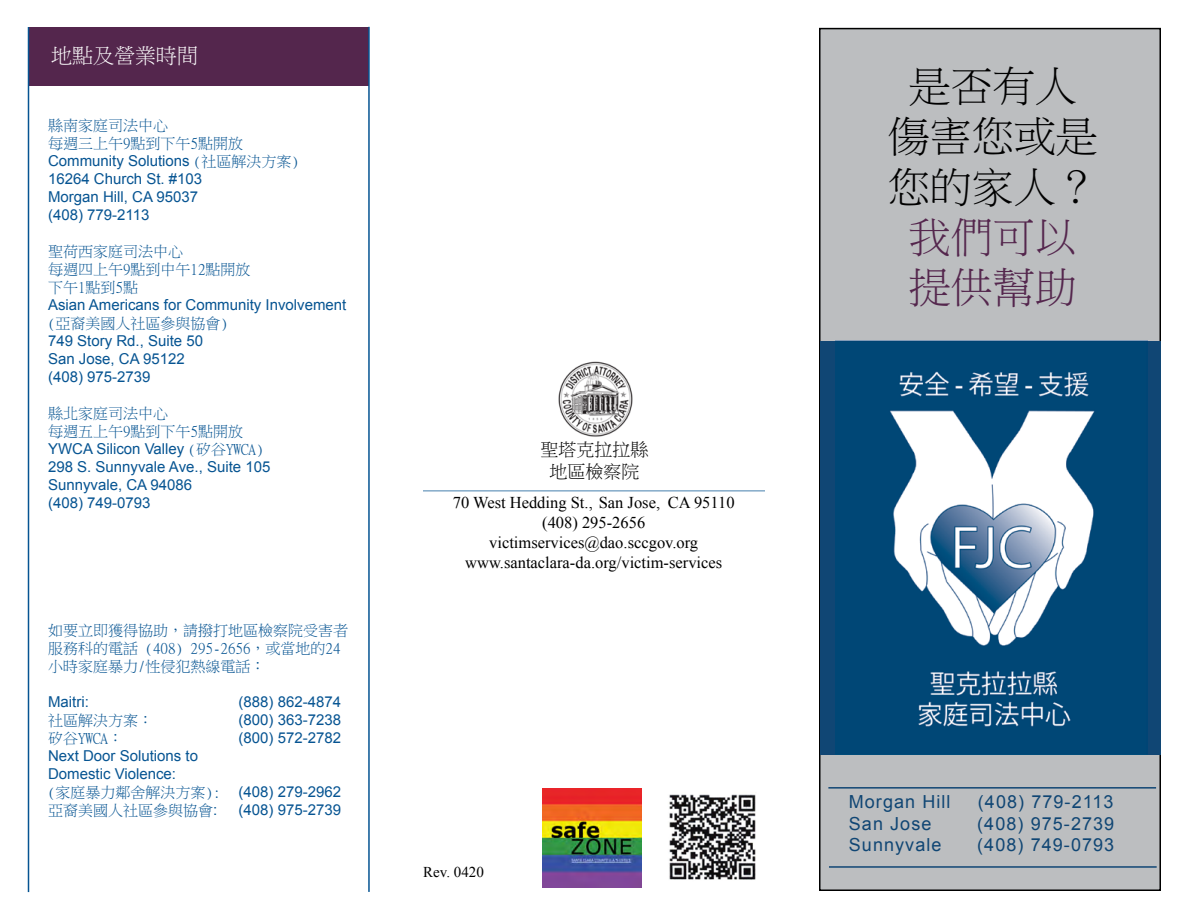
<style>
.page{position:relative;width:1188px;height:918px;background:#fff}
.page>*{position:absolute;margin:0;border:0;box-sizing:border-box;transform-origin:0 0}
.t1{font:42px/50.4px "Ming Li U";color:#000;text-align:center}
.t2{font:42px/50.4px "Ming Li U";color:#54264d}
.t3{font:21px "Ming Li U";color:#fff}
.t4{font:18px "Arial";letter-spacing:.06em;color:#104674}
.t5{font:18px/21.6px "Ming Li U";color:#000;text-align:center}
.t6{font:16.5px/19.8px "Times New Roman";color:#000;text-align:center}
.t7{font:15px/18px "Arial";color:#065492}
.t8{font:15px/18px "Ming Li U";color:#065492}
.t9{font:15px "Times New Roman";color:#000}
.s1{font-family:"Ming Li U"}
.s2{font-family:"Arial"}
</style>
<div class="page">
<div style="left:820px;top:29px;width:340px;height:861px;background:#bcbec0"></div>
<div style="left:821px;top:341px;width:340px;height:413px;background:#104674"></div>
<img style="left:836px;top:341px;width:312px;height:413px">
<div style="left:28px;top:27px;width:341px;height:58px;background:#54264d"></div>
<hr style="left:423px;top:490px;width:342px;height:2px;background:#83aac8">
<hr style="left:828px;top:787px;width:328px;height:2px;background:#104674">
<hr style="left:829px;top:866px;width:328px;height:2px;background:#104674">
<img style="left:558px;top:361px;width:75px;height:76px">
<img style="left:669px;top:794px;width:87px;height:86px">
<hr style="left:28px;top:27px;width:1px;height:865px;background:#065492">
<hr style="left:368px;top:27px;width:2px;height:865px;background:#065492">
<img style="left:543px;top:789px;width:99px;height:98px">
<h2 class="t3" style="left:51px;top:45px;width:148px">地點及營業時間</h2>
<p class="t8" style="left:48px;top:116px;width:196px">縣南家庭司法中心<br>每週三上午9點到下午5點開放</p>
<p class="t7" style="left:48px;top:152px;width:252px">Community Solutions <span class="s1">(社區解決方案)<br></span>16264 Church St. #103<br>Morgan Hill, CA 95037<br>(408) 779-2113</p>
<p class="t8" style="left:48px;top:242px;width:204px">聖荷西家庭司法中心<br>每週四上午9點到中午12點開放下午1點到5點</p>
<p class="t7" style="left:48px;top:296px;width:300px">Asian Americans for Community Involvement</p>
<p class="t8" style="left:48px;top:314px;width:181px">(亞裔美國人社區參與協會)</p>
<p class="t7" style="left:48px;top:332px;width:157px">749 Story Rd., Suite 50<br>San Jose, CA 95122 (408) 975-2739</p>
<p class="t8" style="left:48px;top:404px;width:196px">縣北家庭司法中心<br>每週五上午9點到下午5點開放</p>
<p class="t7" style="left:48px;top:440px;width:224px">YWCA Silicon Valley <span class="s1">(矽谷YWCA)<br></span>298 S. Sunnyvale Ave., Suite 105<br>Sunnyvale, CA 94086<br>(408) 749-0793</p>
<p class="t8" style="left:48px;top:622px;width:302px">如要立即獲得協助，請撥打地區檢察院受害者服務科的電話 (408) 295-2656，或當地的24小時家庭暴力/性侵犯熱線電話：</p>
<p class="t7" style="left:48px;top:693px;width:42px">Maitri:</p>
<p class="t7" style="left:239px;top:693px;width:104px">(888) 862-4874</p>
<p class="t8" style="left:48px;top:712px;width:106px">社區解決方案：</p>
<p class="t7" style="left:239px;top:711px;width:104px">(800) 363-7238</p>
<p class="t8" style="left:48px;top:730px;width:77px">矽谷YWCA：</p>
<p class="t7" style="left:239px;top:729px;width:104px">(800) 572-2782</p>
<p class="t7" style="left:48px;top:747px;width:152px">Next Door Solutions to<br>Domestic Violence:</p>
<p class="t8" style="left:48px;top:784px;width:295px">(家庭暴力鄰舍解決方案): <span class="s2">(408) 279-2962</span>亞裔美國人社區參與協會<span class="s2">:</span></p>
<p class="t7" style="left:239px;top:801px;width:104px">(408) 975-2739</p>
<p class="t5" style="left:540px;top:439px;width:109px">聖塔克拉拉縣地區檢察院</p>
<p class="t6" style="left:453px;top:493px;width:283px">70 West Hedding St., San Jose, CA 95110 (408) 295-2656 victimservices@dao.sccgov.org www.santaclara-da.org/victim-services</p>
<p class="t9" style="left:423px;top:862px;width:62px">Rev. 0420</p>
<h1 class="t1" style="left:888px;top:61px;width:211px">是否有人傷害您或是您的家人？</h1>
<h1 class="t2" style="left:909px;top:212px;width:169px">我們可以提供幫助</h1>
<p class="t4" style="left:849px;top:790px;width:103px">Morgan Hill</p>
<p class="t4" style="left:978px;top:790px;width:137px">(408) 779-2113</p>
<p class="t4" style="left:849px;top:811px;width:84px">San Jose</p>
<p class="t4" style="left:977px;top:811px;width:139px">(408) 975-2739</p>
<p class="t4" style="left:849px;top:833px;width:94px">Sunnyvale</p>
<p class="t4" style="left:977px;top:833px;width:139px">(408) 749-0793</p>
</div>
